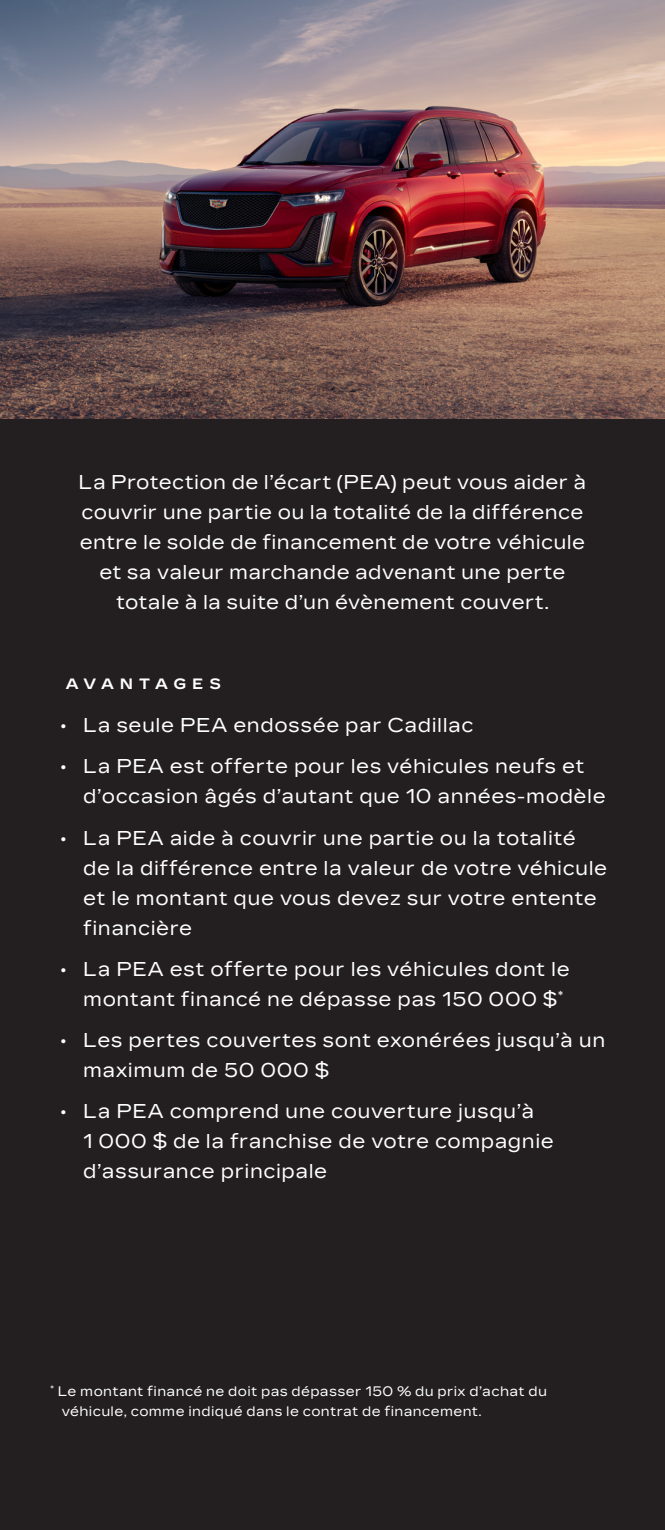
<style>
.page{position:relative;width:665px;height:1530px;background:#fff}
.page>*{position:absolute;margin:0;border:0;box-sizing:border-box;transform-origin:0 0}
.subhead{font:20px/30px "Cadillac Gothic";letter-spacing:.025em;color:#fff}
.subhead-2{font:700 15px "Cadillac Gothic";letter-spacing:.37em;color:#fff}
.disclosure{font:13.75px/20px "Cadillac Gothic";letter-spacing:.025em;color:#fff}
.s1{font-family:"Avenir Next";font-weight:700}
</style>
<div class="page">
<div style="left:0;top:0;width:664px;height:1530px;background:#231f20"></div>
<img style="left:0;top:0;width:664px;height:418px">
<p class="subhead" style="left:79px;top:468px;width:509px;text-align:center">La Protection de l’écart (PEA) peut vous aider à couvrir une partie ou la totalité de la différence entre le solde de financement de votre véhicule et sa valeur marchande advenant une perte totale à la suite d’un évènement couvert.</p>
<p class="subhead-2" style="left:66px;top:675px;width:157px">AVANTAGES</p>
<p class="subhead" style="left:61px;top:710px;width:414px"><span class="s1">⋅</span> La seule PEA endossée par Cadillac</p>
<p class="subhead" style="left:83px;top:752px;width:523px;text-indent:-22px"><span class="s1">⋅</span> La PEA est offerte pour les véhicules neufs et d’occasion âgés d’autant que 10 années-modèle</p>
<p class="subhead" style="left:83px;top:823px;width:525px;text-indent:-22px"><span class="s1">⋅</span> La PEA aide à couvrir une partie ou la totalité de la différence entre la valeur de votre véhicule et le montant que vous devez sur votre entente financière</p>
<p class="subhead" style="left:83px;top:954px;width:487px;text-indent:-22px"><span class="s1">⋅</span> La PEA est offerte pour les véhicules dont le montant financé ne dépasse pas 150 000 $<sup>*</sup></p>
<p class="subhead" style="left:83px;top:1025px;width:523px;text-indent:-22px"><span class="s1">⋅</span> Les pertes couvertes sont exonérées jusqu’à un maximum de 50 000 $</p>
<p class="subhead" style="left:83px;top:1097px;width:472px;text-indent:-22px"><span class="s1">⋅</span> La PEA comprend une couverture jusqu’à<br>1 000 $ de la franchise de votre compagnie d’assurance principale</p>
<p class="disclosure" style="left:62px;top:1381px;width:486px;text-indent:-11px"><sup>*</sup> Le montant financé ne doit pas dépasser 150 % du prix d’achat du véhicule, comme indiqué dans le contrat de financement.</p>
</div>
